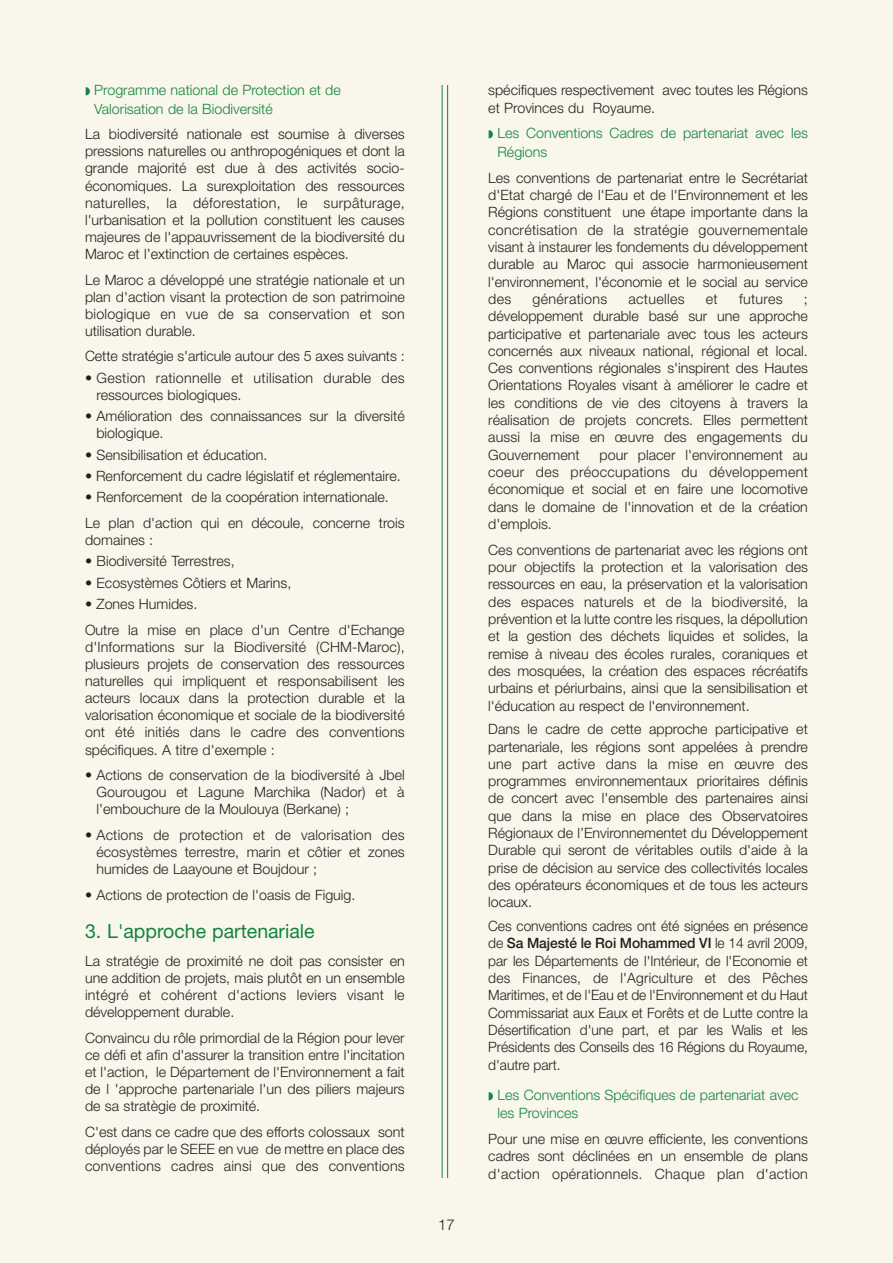
<style>
.page{position:relative;width:893px;height:1263px;background:#f9f7eb}
.page>*{position:absolute;margin:0;border:0;box-sizing:border-box;transform-origin:0 0}
.t1{font:19.5px "Helvetica Neue";color:#13843e}
.t2{font:300 15px "Helvetica Neue";color:#231f20}
.t3{font:300 14.25px/17.2px "Helvetica Neue";color:#231f20;text-align:justify}
.t4{font:300 14.25px/18.6px "Helvetica Neue";color:#13843e}
.t5{font:300 14.25px/17.1px "Helvetica Neue";letter-spacing:.02em;color:#231f20}
.s1{font-weight:500}
</style>
<div class="page">
<hr style="left:442px;top:85px;width:1px;height:1093px;background:#13843e">
<hr style="left:447px;top:85px;width:1px;height:1093px;background:#13843e">
<p class="t4" style="left:94px;top:82px;width:248px;text-indent:-9px">◗ Programme national de Protection et de<br>Valorisation de la Biodiversité</p>
<p class="t3" style="left:85px;top:127px;width:321px">La biodiversité nationale est soumise à diverses pressions naturelles ou anthropogéniques et dont la grande majorité est due à des activités socio&shy;économiques. La surexploitation des ressources naturelles, la déforestation, le surpâturage, l'urbanisation et la pollution constituent les causes majeures de l'appauvrissement de la biodiversité du Maroc et l’extinction de certaines espèces.</p>
<p class="t3" style="left:85px;top:272px;width:321px">Le Maroc a développé une stratégie nationale et un plan d'action visant la protection de son patrimoine biologique en vue de sa conservation et son utilisation durable.</p>
<p class="t3" style="left:85px;top:349px;width:321px">Cette stratégie s'articule autour des 5 axes suivants :</p>
<p class="t5" style="left:96px;top:370px;width:310px;text-indent:-11px">• Gestion rationnelle et utilisation durable des ressources biologiques.</p>
<p class="t3" style="left:96px;top:409px;width:310px;text-indent:-11px">• Amélioration des connaissances sur la diversité biologique.</p>
<p class="t3" style="left:85px;top:447px;width:184px">• Sensibilisation et éducation.</p>
<p class="t3" style="left:85px;top:469px;width:317px">• Renforcement du cadre législatif et réglementaire.</p>
<p class="t3" style="left:85px;top:486px;width:321px;line-height:25.7px">• Renforcement de la coopération internationale.<br>Le plan d'action qui en découle, concerne trois</p>
<p class="t3" style="left:85px;top:533px;width:70px">domaines :</p>
<p class="t3" style="left:85px;top:554px;width:151px">• Biodiversité Terrestres,</p>
<p class="t3" style="left:85px;top:575px;width:208px">• Ecosystèmes Côtiers et Marins,</p>
<p class="t3" style="left:85px;top:593px;width:321px;line-height:25.7px">• Zones Humides.<br>Outre la mise en place d'un Centre d'Echange</p>
<p class="t3" style="left:85px;top:640px;width:321px">d'Informations sur la Biodiversité (CHM-Maroc), plusieurs projets de conservation des ressources naturelles qui impliquent et responsabilisent les acteurs locaux dans la protection durable et la valorisation économique et sociale de la biodiversité ont été initiés dans le cadre des conventions spécifiques. A titre d'exemple :</p>
<p class="t3" style="left:96px;top:768px;width:310px;text-indent:-11px">• Actions de conservation de la biodiversité à Jbel Gourougou et Lagune Marchika (Nador) et à l'embouchure de la Moulouya (Berkane) ;</p>
<p class="t3" style="left:96px;top:828px;width:310px;text-indent:-11px">• Actions de protection et de valorisation des écosystèmes terrestre, marin et côtier et zones humides de Laayoune et Boujdour ;</p>
<p class="t3" style="left:85px;top:887px;width:272px">• Actions de protection de l'oasis de Figuig.</p>
<h1 class="t1" style="left:85px;top:924px;width:231px">3. L'approche partenariale</h1>
<p class="t3" style="left:85px;top:953px;width:321px">La stratégie de proximité ne doit pas consister en une addition de projets, mais plutôt en un ensemble intégré et cohérent d'actions leviers visant le développement durable.</p>
<p class="t3" style="left:85px;top:1030px;width:321px">Convaincu du rôle primordial de la Région pour lever ce défi et afin d'assurer la transition entre l'incitation et l'action, le Département de l'Environnement a fait de l 'approche partenariale l'un des piliers majeurs de sa stratègie de proximité.</p>
<p class="t3" style="left:85px;top:1124px;width:321px">C'est dans ce cadre que des efforts colossaux sont déployés par le SEEE en vue de mettre en place des conventions cadres ainsi que des conventions</p>
<p class="t2" style="left:438px;top:1219px;width:18px">17</p>
<p class="t3" style="left:488px;top:83px;width:321px">spécifiques respectivement avec toutes les Régions et Provinces du Royaume.</p>
<p class="t4" style="left:497px;top:125px;width:312px;text-indent:-9px">◗ Les Conventions Cadres de partenariat avec les<br>Régions</p>
<p class="t3" style="left:488px;top:170px;width:321px">Les conventions de partenariat entre le Secrétariat d'Etat chargé de l'Eau et de l'Environnement et les Régions constituent une étape importante dans la concrétisation de la stratégie gouvernementale visant à instaurer les fondements du développement durable au Maroc qui associe harmonieusement l'environnement, l'économie et le social au service des</p>
<p class="t5" style="left:533px;top:292px;width:76px">générations</p>
<p class="t5" style="left:629px;top:292px;width:58px">actuelles</p>
<p class="t3" style="left:706px;top:292px;width:13px">et</p>
<p class="t5" style="left:739px;top:292px;width:45px">futures</p>
<p class="t3" style="left:488px;top:292px;width:321px;text-indent:316px">; développement durable basé sur une approche participative et partenariale avec tous les acteurs concernés aux niveaux national, régional et local.<br>Ces conventions régionales s'inspirent des Hautes Orientations Royales visant à améliorer le cadre et les conditions de vie des citoyens à travers la réalisation de projets concrets. Elles permettent aussi la mise en œuvre des engagements du Gouvernement</p>
<p class="t3" style="left:488px;top:447px;width:321px;text-indent:111px">pour placer l'environnement au coeur des préoccupations du développement économique et social et en faire une locomotive dans le domaine de l'innovation et de la création d'emplois.</p>
<p class="t3" style="left:488px;top:542px;width:321px">Ces conventions de partenariat avec les régions ont pour objectifs la protection et la valorisation des ressources en eau, la préservation et la valorisation des espaces naturels et de la biodiversité, la prévention et la lutte contre les risques, la dépollution et la gestion des déchets liquides et solides, la remise à niveau des écoles rurales, coraniques et des mosquées, la création des espaces récréatifs urbains et périurbains, ainsi que la sensibilisation et l'éducation au respect de l'environnement.</p>
<p class="t3" style="left:488px;top:722px;width:321px">Dans le cadre de cette approche participative et partenariale, les régions sont appelées à prendre une part active dans la mise en œuvre des programmes environnementaux prioritaires définis de concert avec l'ensemble des partenaires ainsi que dans la mise en place des Observatoires Régionaux de l’Environnementet du Développement Durable qui seront de véritables outils d'aide à la prise de décision au service des collectivités locales des opérateurs économiques et de tous les acteurs locaux.</p>
<p class="t3" style="left:488px;top:919px;width:321px">Ces conventions cadres ont été signées en présence de <span class="s1">Sa Majesté le Roi Mohammed VI</span> le 14 avril 2009, par les Départements de l'Intérieur, de l'Economie et des Finances, de l'Agriculture et des Pêches Maritimes, et de l'Eau et de l'Environnement et du Haut Commissariat aux Eaux et Forêts et de Lutte contre la Désertification d'une part, et par les Walis et les Présidents des Conseils des 16 Régions du Royaume, d'autre part.</p>
<p class="t4" style="left:497px;top:1086px;width:302px;text-indent:-9px">◗ Les Conventions Spécifiques de partenariat avec les Provinces</p>
<p class="t3" style="left:488px;top:1132px;width:321px">Pour une mise en œuvre efficiente, les conventions cadres sont déclinées en un ensemble de plans d'action opérationnels. Chaque plan d'action</p>
</div>
